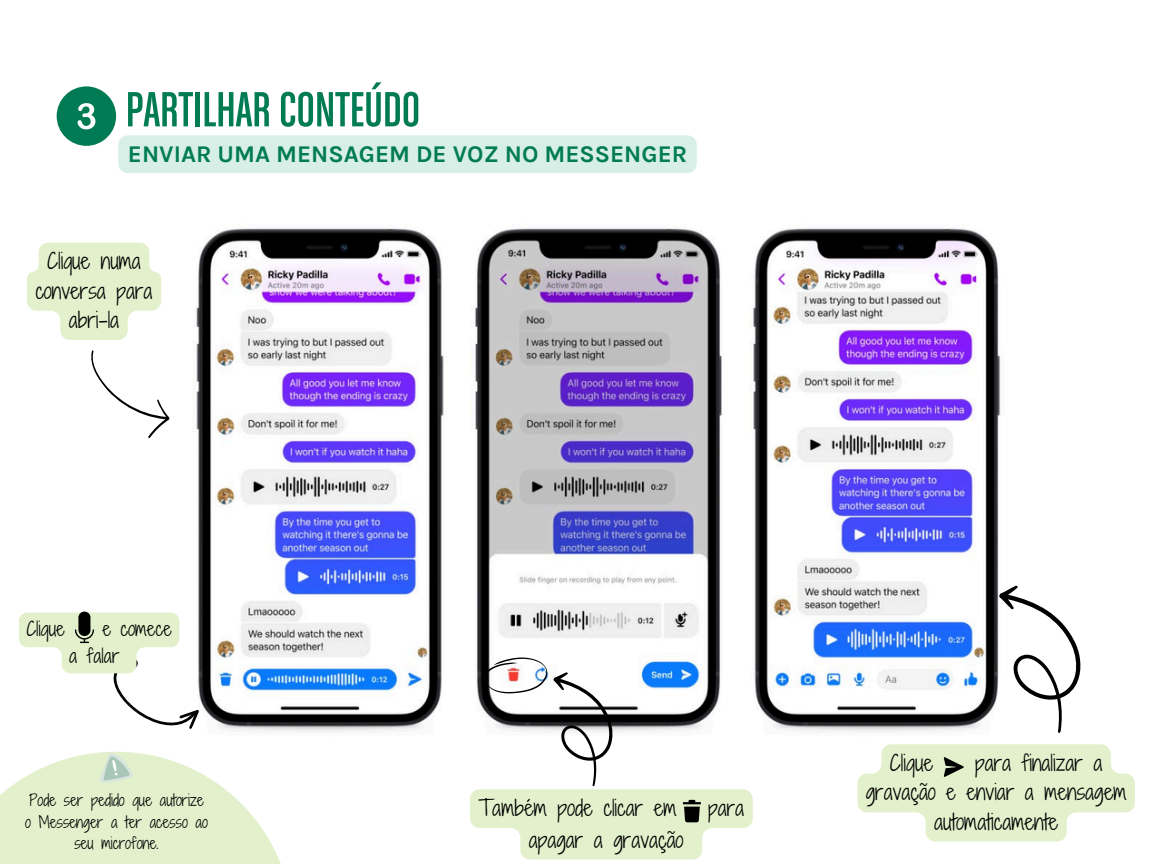
<style>
.page{position:relative;width:1152px;height:864px;background:#fff}
.page>*{position:absolute;margin:0;border:0;box-sizing:border-box;transform-origin:0 0}
.t1{font:52.5px "Chalet Comprime Cologne Eighty";color:#007b54}
.t2{font:700 24px "Karla";color:#007b54}
.t3{font:21px/29.2px "Shadows Into Light Two";color:#000;text-align:center}
.t4{font:18.75px/26.1px "Shadows Into Light Two";color:#000}
.t5{font:15.3px/21.3px "Shadows Into Light Two";color:#000;text-align:center}
</style>
<div class="page">
<div style="left:57px;top:86px;width:59px;height:60px;background:#007b54;border-radius:50%"></div>
<svg style="left:78px;top:103px;width:17px;height:26px"></svg>
<img style="left:196px;top:228px;width:805px;height:503px">
<svg style="left:27px;top:243px;width:143px;height:196px"></svg>
<svg style="left:19px;top:612px;width:185px;height:119px"></svg>
<svg style="left:954px;top:580px;width:127px;height:153px"></svg>
<svg style="left:857px;top:744px;width:278px;height:98px"></svg>
<svg style="left:470px;top:657px;width:283px;height:203px"></svg>
<svg style="left:0;top:751px;width:281px;height:113px"></svg>
<div style="left:118px;top:135px;width:579px;height:38px;background:#d7efe7"></div>
<p class="t1" style="left:126px;top:90px;width:296px">PARTILHAR CONTEÚDO</p>
<p class="t2" style="left:128px;top:140px;width:561px">ENVIAR UMA MENSAGEM DE VOZ NO MESSENGER</p>
<p class="t3" style="left:35px;top:246px;width:119px">Clique numa conversa para abri-la</p>
<h1 class="t4" style="left:26px;top:616px;width:40px">Clique</h1>
<h1 class="t4" style="left:69px;top:616px;width:104px;text-indent:33px">e comece a falar</h1>
<h3 class="t5" style="left:25px;top:790px;width:184px">Pode ser pedido que autorize o Messenger a ter acesso ao seu microfone.</h3>
<p class="t3" style="left:478px;top:793px;width:200px">Também pode clicar em</p>
<p class="t3" style="left:708px;top:793px;width:38px">para</p>
<p class="t3" style="left:529px;top:825px;width:156px">apagar a gravação</p>
<h2 class="t3" style="left:890px;top:748px;width:45px">Clique</h2>
<h2 class="t3" style="left:975px;top:748px;width:129px">para finalizar a</h2>
<h2 class="t3" style="left:866px;top:777px;width:262px">gravação e enviar a mensagem</h2>
<h2 class="t3" style="left:934px;top:807px;width:126px">automaticamente</h2>
</div>
